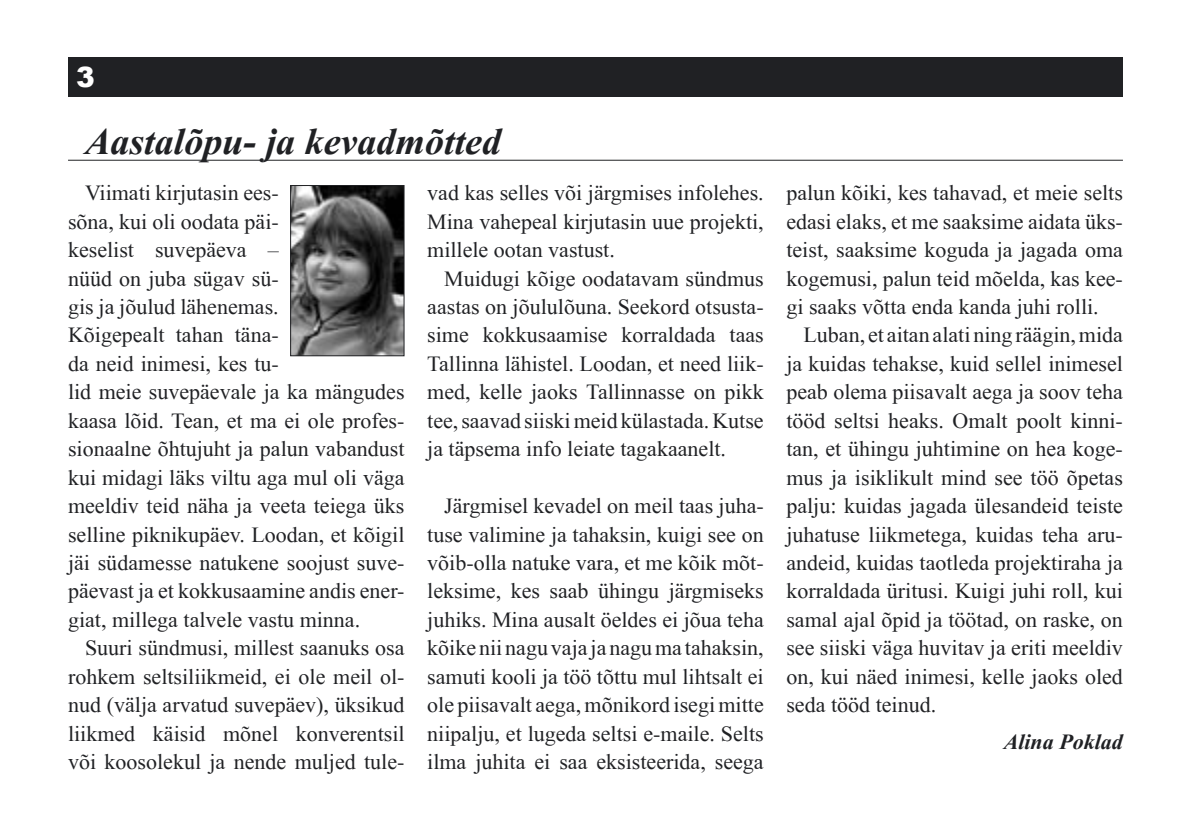
<style>
.page{position:relative;width:1191px;height:840px;background:#fff}
.page>*{position:absolute;margin:0;border:0;box-sizing:border-box;transform-origin:0 0}
.t1{font:italic 700 38px "EE Times New Roman";color:#202124}
.t2{font:900 28px "Arial";color:#fff}
.t3{font:22px/28.4px "EE Times New Roman";color:#202124;text-align:justify}
.t4{font:italic 700 22px "EE Times New Roman";color:#202124}
</style>
<div class="page">
<div style="left:68px;top:57px;width:1055px;height:39px;background:#202124"></div>
<img style="left:292px;top:187px;width:110px;height:167px">
<div style="left:290px;top:185px;width:114px;height:171px;border:1px solid #202124"></div>
<hr style="left:68px;top:160px;width:1055px;height:1px;background:#202124">
<p class="t2" style="left:76px;top:57px;width:20px">3</p>
<h1 class="t1" style="left:85px;top:120px;width:417px">Aastalõpu- ja kevadmõtted</h1>
<p class="t3" style="left:68px;top:179px;width:338px;text-align:left;text-indent:17px">Viimati kirjutasin ees-<br>sõna, kui oli oodata päi-<br>keselist suvepäeva –<br>nüüd on juba sügav sü-<br>gis ja jõulud lähenemas.<br>Kõigepealt tahan täna-<br>da neid inimesi, kes tu-<br>lid meie suvepäevale ja ka mängudes kaasa lõid. Tean, et ma ei ole profes&shy;sionaalne õhtujuht ja palun vabandust kui midagi läks viltu aga mul oli väga meeldiv teid näha ja veeta teiega üks selline piknikupäev. Loodan, et kõigil jäi südamesse natukene soojust suve&shy;päevast ja et kokkusaamine andis ener&shy;giat, millega talvele vastu minna.</p>
<p class="t3" style="left:68px;top:633px;width:338px;text-indent:17px">Suuri sündmusi, millest saanuks osa rohkem seltsiliikmeid, ei ole meil ol&shy;nud (välja arvatud suvepäev), üksikud liikmed käisid mõnel konverentsil või koosolekul ja nende muljed tule-</p>
<p class="t3" style="left:427px;top:179px;width:338px">vad kas selles või järgmises infolehes.<br>Mina vahepeal kirjutasin uue projekti, millele ootan vastust.</p>
<p class="t3" style="left:427px;top:264px;width:338px;text-indent:17px">Muidugi kõige oodatavam sündmus aastas on jõululõuna. Seekord otsusta&shy;sime kokkusaamise korraldada taas Tallinna lähistel. Loodan, et need liik&shy;med, kelle jaoks Tallinnasse on pikk tee, saavad siiski meid külastada. Kutse ja täpsema info leiate tagakaanelt.</p>
<p class="t3" style="left:427px;top:491px;width:338px;text-indent:17px">Järgmisel kevadel on meil taas juha&shy;tuse valimine ja tahaksin, kuigi see on võib-olla natuke vara, et me kõik mõt&shy;leksime, kes saab ühingu järgmiseks juhiks. Mina ausalt öeldes ei jõua teha kõike nii nagu vaja ja nagu ma tahaksin, samuti kooli ja töö tõttu mul lihtsalt ei ole piisavalt aega, mõnikord isegi mitte niipalju, et lugeda seltsi e-maile. Selts ilma juhita ei saa eksisteerida, seega</p>
<p class="t3" style="left:786px;top:179px;width:338px">palun kõiki, kes tahavad, et meie selts edasi elaks, et me saaksime aidata üks&shy;teist, saaksime koguda ja jagada oma kogemusi, palun teid mõelda, kas kee&shy;gi saaks võtta enda kanda juhi rolli.</p>
<p class="t3" style="left:786px;top:321px;width:338px;text-indent:17px">Luban, et aitan alati ning räägin, mida ja kuidas tehakse, kuid sellel inimesel peab olema piisavalt aega ja soov teha tööd seltsi heaks. Omalt poolt kinni&shy;tan, et ühingu juhtimine on hea koge&shy;mus ja isiklikult mind see töö õpetas palju: kuidas jagada ülesandeid teiste juhatuse liikmetega, kuidas teha aru&shy;andeid, kuidas taotleda projektiraha ja korraldada üritusi. Kuigi juhi roll, kui samal ajal õpid ja töötad, on raske, on see siiski väga huvitav ja eriti meeldiv on, kui näed inimesi, kelle jaoks oled seda tööd teinud.</p>
<p class="t4" style="left:1003px;top:728px;width:121px">Alina Poklad</p>
</div>
